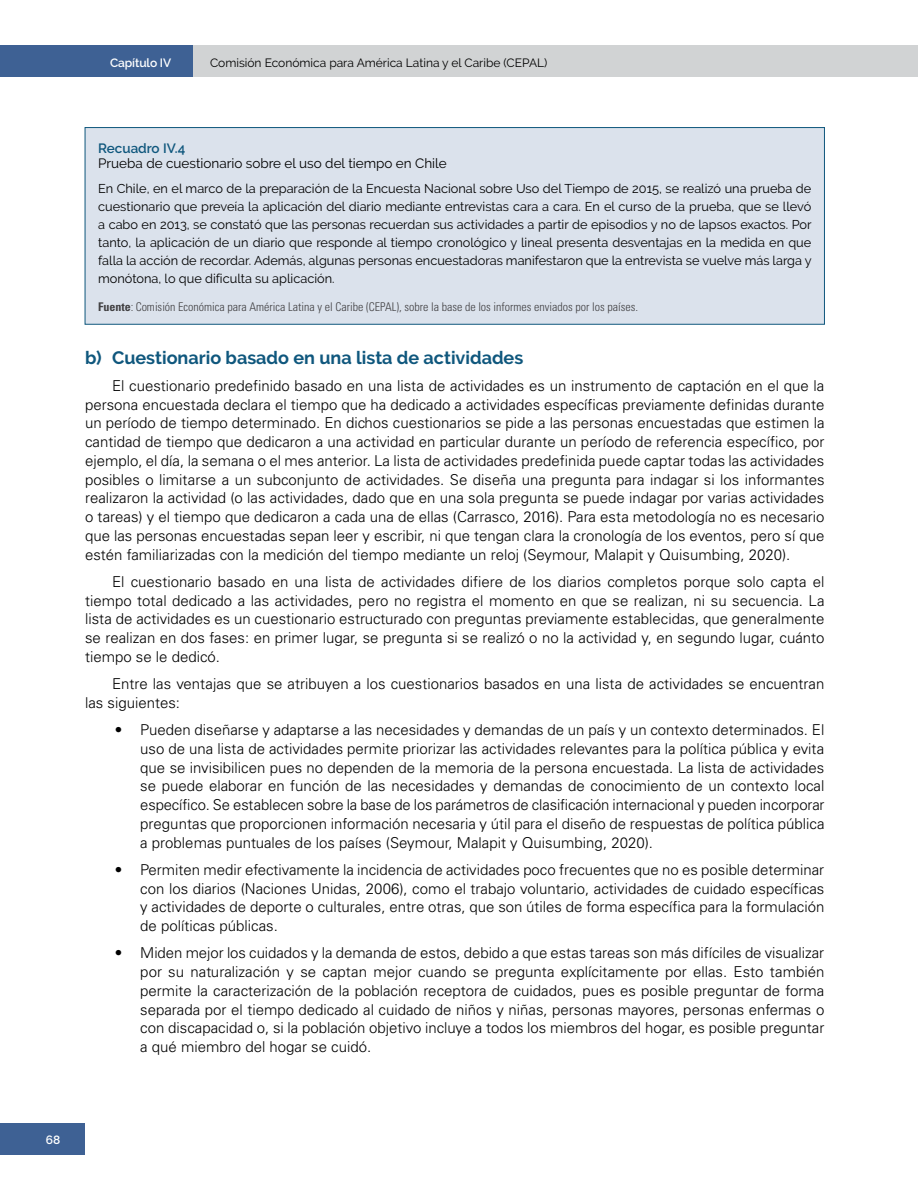
<style>
.page{position:relative;width:918px;height:1188px;background:#fff}
.page>*{position:absolute;margin:0;border:0;box-sizing:border-box;transform-origin:0 0}
.t1{font:700 18px "Raleway";color:#0f577d}
.t2{font:300 15px/18.8px "Univers LT Std";color:#000;text-align:justify}
.t3{font:13.5px "Raleway";color:#000}
.t4{font:600 13.5px "Raleway";color:#0f577d}
.t5{font:12.75px/18px "Raleway";color:#000;text-align:justify}
.t6{font:300 condensed 12px "Univers LT Std";color:#414042}
.t7{font:12px "Raleway";color:#000}
.t8{font:600 12px "Raleway";letter-spacing:-.01em;color:#fff}
.s1{font-weight:700}
</style>
<div class="page">
<div style="left:0;top:45px;width:194px;height:32px;background:#3e6194"></div>
<div style="left:194px;top:45px;width:724px;height:32px;background:#d1d3d4"></div>
<div style="left:0;top:1123px;width:85px;height:32px;background:#3e6194"></div>
<div style="left:85px;top:128px;width:739px;height:196px;background:#dbe2ec"></div>
<div style="left:85px;top:127px;width:740px;height:198px;border:1px solid #0f577d"></div>
<p class="t8" style="left:110px;top:56px;width:63px">Capítulo IV</p>
<p class="t7" style="left:210px;top:56px;width:339px">Comisión Económica para América Latina y el Caribe (CEPAL)</p>
<p class="t4" style="left:98px;top:141px;width:89px">Recuadro IV.4</p>
<p class="t3" style="left:98px;top:156px;width:350px">Prueba de cuestionario sobre el uso del tiempo en Chile</p>
<p class="t5" style="left:98px;top:179px;width:715px">En Chile, en el marco de la preparación de la Encuesta Nacional sobre Uso del Tiempo de 2015, se realizó una prueba de cuestionario que preveía la aplicación del diario mediante entrevistas cara a cara. En el curso de la prueba, que se llevó a cabo en 2013, se constató que las personas recuerdan sus actividades a partir de episodios y no de lapsos exactos. Por tanto, la aplicación de un diario que responde al tiempo cronológico y lineal presenta desventajas en la medida en que falla la acción de recordar. Además, algunas personas encuestadoras manifestaron que la entrevista se vuelve más larga y monótona, lo que dificulta su aplicación.</p>
<p class="t6" style="left:98px;top:300px;width:542px"><span class="s1">Fuente</span>: Comisión Económica para América Latina y el Caribe (CEPAL), sobre la base de los informes enviados por los países.</p>
<p class="t1" style="left:85px;top:347px;width:440px">b) Cuestionario basado en una lista de actividades</p>
<p class="t2" style="left:85px;top:376px;width:741px;text-indent:27px">El cuestionario predefinido basado en una lista de actividades es un instrumento de captación en el que la persona encuestada declara el tiempo que ha dedicado a actividades específicas previamente definidas durante un período de tiempo determinado. En dichos cuestionarios se pide a las personas encuestadas que estimen la cantidad de tiempo que dedicaron a una actividad en particular durante un período de referencia específico, por ejemplo, el día, la semana o el mes anterior. La lista de actividades predefinida puede captar todas las actividades posibles o limitarse a un subconjunto de actividades. Se diseña una pregunta para indagar si los informantes realizaron la actividad (o las actividades, dado que en una sola pregunta se puede indagar por varias actividades o tareas) y el tiempo que dedicaron a cada una de ellas (Carrasco, 2016). Para esta metodología no es necesario que las personas encuestadas sepan leer y escribir, ni que tengan clara la cronología de los eventos, pero sí que estén familiarizadas con la medición del tiempo mediante un reloj (Seymour, Malapit y Quisumbing, 2020).</p>
<p class="t2" style="left:85px;top:572px;width:741px;text-indent:27px">El cuestionario basado en una lista de actividades difiere de los diarios completos porque solo capta el tiempo total dedicado a las actividades, pero no registra el momento en que se realizan, ni su secuencia. La lista de actividades es un cuestionario estructurado con preguntas previamente establecidas, que generalmente se realizan en dos fases: en primer lugar, se pregunta si se realizó o no la actividad y, en segundo lugar, cuánto tiempo se le dedicó.</p>
<p class="t2" style="left:85px;top:674px;width:741px;text-indent:27px">Entre las ventajas que se atribuyen a los cuestionarios basados en una lista de actividades se encuentran las siguientes:</p>
<p class="t2" style="left:140px;top:720px;width:686px;text-indent:-26px">• Pueden diseñarse y adaptarse a las necesidades y demandas de un país y un contexto determinados. El uso de una lista de actividades permite priorizar las actividades relevantes para la política pública y evita que se invisibilicen pues no dependen de la memoria de la persona encuestada. La lista de actividades se puede elaborar en función de las necesidades y demandas de conocimiento de un contexto local específico. Se establecen sobre la base de los parámetros de clasificación internacional y pueden incorporar preguntas que proporcionen información necesaria y útil para el diseño de respuestas de política pública a problemas puntuales de los países (Seymour, Malapit y Quisumbing, 2020).</p>
<p class="t2" style="left:140px;top:860px;width:686px;text-indent:-26px">• Permiten medir efectivamente la incidencia de actividades poco frecuentes que no es posible determinar con los diarios (Naciones Unidas, 2006), como el trabajo voluntario, actividades de cuidado específicas y actividades de deporte o culturales, entre otras, que son útiles de forma específica para la formulación de políticas públicas.</p>
<p class="t2" style="left:140px;top:944px;width:686px;text-indent:-26px">• Miden mejor los cuidados y la demanda de estos, debido a que estas tareas son más difíciles de visualizar por su naturalización y se captan mejor cuando se pregunta explícitamente por ellas. Esto también permite la caracterización de la población receptora de cuidados, pues es posible preguntar de forma separada por el tiempo dedicado al cuidado de niños y niñas, personas mayores, personas enfermas o con discapacidad o, si la población objetivo incluye a todos los miembros del hogar, es posible preguntar a qué miembro del hogar se cuidó.</p>
<p class="t8" style="left:46px;top:1133px;width:16px">68</p>
</div>
